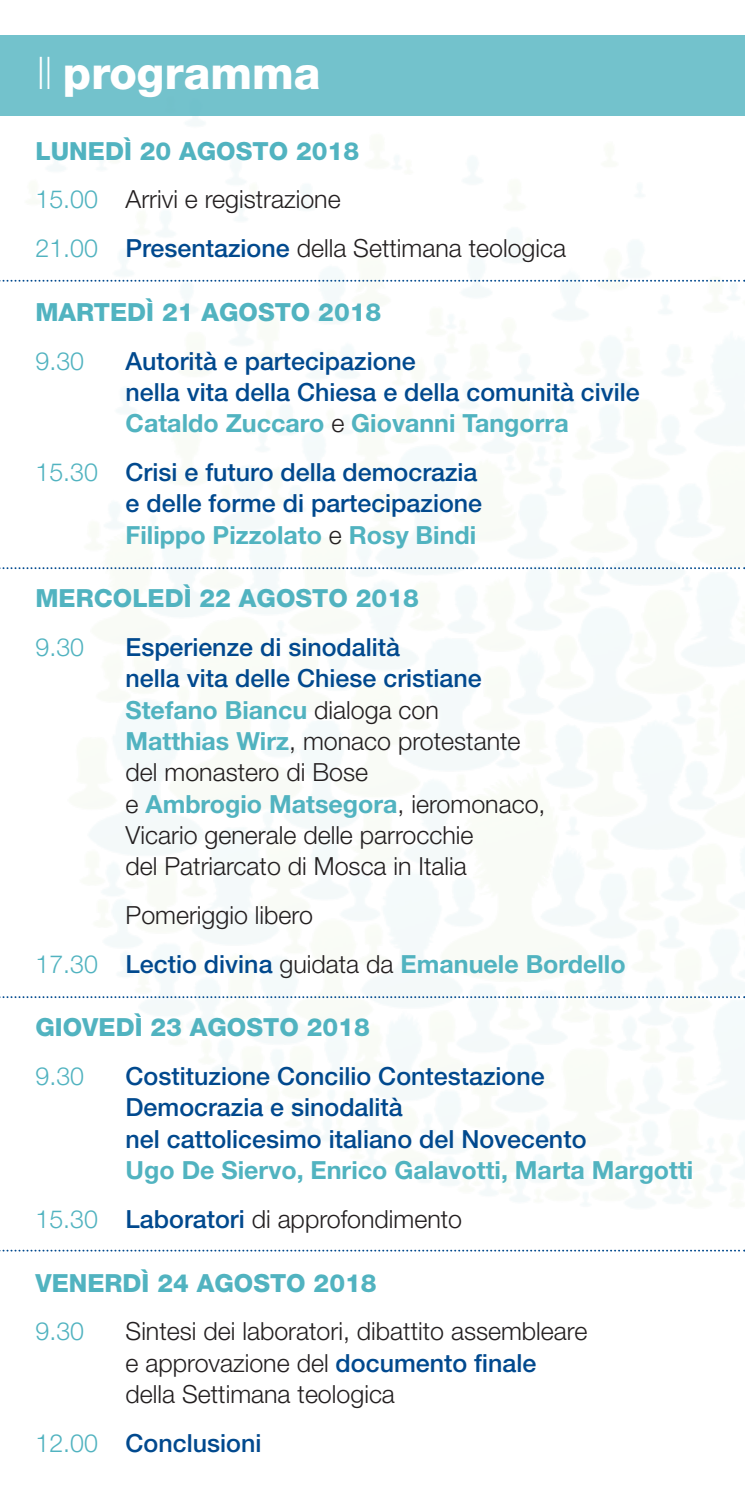
<style>
.page{position:relative;width:745px;height:1489px;background:#fff}
.page>*{position:absolute;margin:0;border:0;box-sizing:border-box;transform-origin:0 0}
.t1{font:800 45px "Helvetica Neue LT Std";color:#fff}
.t2{font:300 25px "Helvetica Neue LT Std";color:#231f20}
.t3{font:500 25px "Helvetica Neue LT Std";color:#01498e}
.t4{font:700 25px "Helvetica Neue LT Std";color:#51b3c0}
.t5{font:800 25px "Helvetica Neue LT Std";color:#51b3c0}
.t6{font:300 25px "Helvetica Neue LT Std";color:#51b3c0}
.s1{font-weight:100}
.s2{color:#51b3c0}
.s3{font-weight:500;color:#01498e}
.s4{font-weight:300;color:#231f20}
.s5{font-weight:300;color:#51b3c0}
.s6{font-weight:700;color:#51b3c0}
.s7{font-weight:300}
</style>
<div class="page">
<hr style="left:744px;top:816px;width:1px;height:80px;background:#51b3c0">
<div style="left:0;top:35px;width:744px;height:81px;background:#73c2cc"></div>
<hr style="left:744px;top:35px;width:1px;height:81px;background:#51b3c0">
<svg style="left:0;top:280px;width:744px;height:2px"></svg>
<svg style="left:0;top:567px;width:744px;height:2px"></svg>
<svg style="left:0;top:996px;width:744px;height:2px"></svg>
<svg style="left:0;top:1249px;width:744px;height:2px"></svg>
<p class="t1" style="left:37px;top:47px;width:285px"><span class="s1">Il</span> programma</p>
<p class="t5" style="left:35px;top:136px;width:325px">LUNEDÌ 20 AGOSTO 2018</p>
<p class="t2" style="left:35px;top:184px;width:306px"><span class="s2">15.00</span> Arrivi e registrazione</p>
<p class="t2" style="left:35px;top:233px;width:531px"><span class="s2">21.00</span> <span class="s3">Presentazione</span> della Settimana teologica</p>
<p class="t5" style="left:35px;top:297px;width:347px">MARTEDÌ 21 AGOSTO 2018</p>
<p class="t6" style="left:35px;top:345px;width:50px">9.30</p>
<p class="t3" style="left:125px;top:346px;width:291px">Autorità e partecipazione</p>
<p class="t3" style="left:125px;top:377px;width:515px">nella vita della Chiesa e della comunità civile</p>
<p class="t4" style="left:125px;top:408px;width:444px">Cataldo Zuccaro <span class="s4">e</span> Giovanni Tangorra</p>
<p class="t3" style="left:35px;top:457px;width:443px"><span class="s5">15.30</span> Crisi e futuro della democrazia</p>
<p class="t3" style="left:125px;top:488px;width:358px">e delle forme di partecipazione</p>
<p class="t4" style="left:125px;top:519px;width:352px">Filippo Pizzolato <span class="s4">e</span> Rosy Bindi</p>
<p class="t5" style="left:35px;top:583px;width:384px">MERCOLEDÌ 22 AGOSTO 2018</p>
<p class="t6" style="left:35px;top:632px;width:50px">9.30</p>
<p class="t3" style="left:125px;top:632px;width:276px">Esperienze di sinodalità</p>
<p class="t3" style="left:125px;top:663px;width:357px">nella vita delle Chiese cristiane</p>
<p class="t4" style="left:125px;top:694px;width:315px">Stefano Biancu <span class="s4">dialoga con</span></p>
<p class="t2" style="left:125px;top:725px;width:396px"><span class="s6">Matthias Wirz</span>, monaco protestante</p>
<p class="t2" style="left:125px;top:757px;width:244px">del monastero di Bose</p>
<p class="t4" style="left:125px;top:788px;width:421px"><span class="s4">e</span> Ambrogio Matsegora<span class="s4">, ieromonaco,</span></p>
<p class="t2" style="left:125px;top:819px;width:349px">Vicario generale delle parrocchie</p>
<p class="t2" style="left:125px;top:850px;width:342px">del Patriarcato di Mosca in Italia</p>
<p class="t2" style="left:125px;top:899px;width:189px">Pomeriggio libero</p>
<p class="t4" style="left:35px;top:948px;width:591px"><span class="s7">17.30</span> <span class="s3">Lectio divina</span> <span class="s4">guidata da</span> Emanuele Bordello</p>
<p class="t5" style="left:35px;top:1012px;width:335px">GIOVEDÌ 23 AGOSTO 2018</p>
<p class="t6" style="left:35px;top:1060px;width:50px">9.30</p>
<p class="t3" style="left:125px;top:1061px;width:420px">Costituzione Concilio Contestazione</p>
<p class="t3" style="left:125px;top:1092px;width:278px">Democrazia e sinodalità</p>
<p class="t3" style="left:125px;top:1123px;width:462px">nel cattolicesimo italiano del Novecento</p>
<p class="t4" style="left:125px;top:1154px;width:569px">Ugo De Siervo, Enrico Galavotti, Marta Margotti</p>
<p class="t2" style="left:35px;top:1203px;width:428px"><span class="s2">15.30</span> <span class="s3">Laboratori</span> di approfondimento</p>
<p class="t5" style="left:35px;top:1267px;width:342px">VENERDÌ 24 AGOSTO 2018</p>
<p class="t6" style="left:35px;top:1315px;width:50px">9.30</p>
<p class="t2" style="left:125px;top:1315px;width:463px">Sintesi dei laboratori, dibattito assembleare</p>
<p class="t2" style="left:125px;top:1347px;width:412px">e approvazione del <span class="s3">documento finale</span></p>
<p class="t2" style="left:125px;top:1378px;width:271px">della Settimana teologica</p>
<p class="t3" style="left:35px;top:1427px;width:227px"><span class="s5">12.00</span> Conclusioni</p>
</div>
